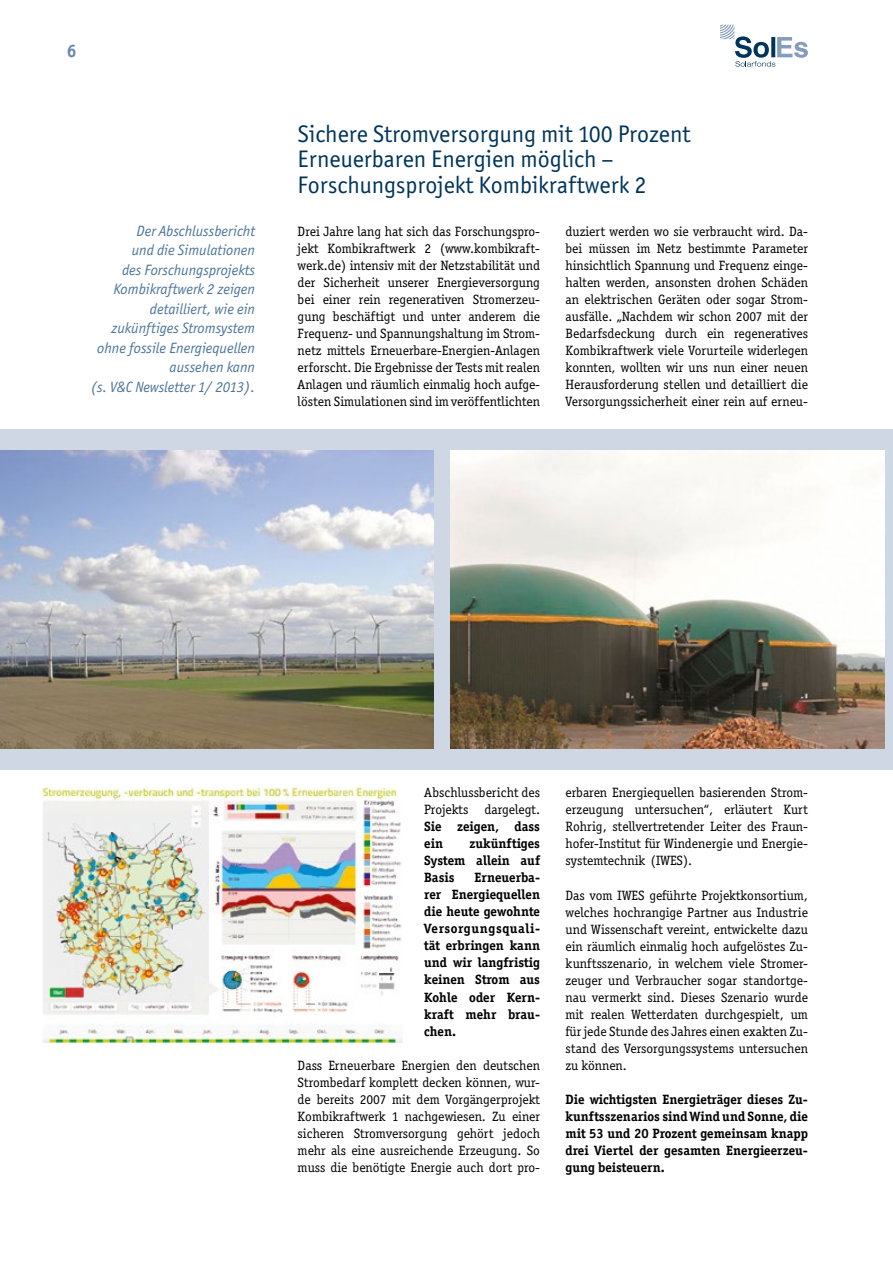
<style>
.page{position:relative;width:893px;height:1263px;background:#fff}
.page>*{position:absolute;margin:0;border:0;box-sizing:border-box;transform-origin:0 0}
.t1{font:24px/25.5px "Officina San ITC";color:#00355b}
.t2{font:700 18px "Officina San ITC";color:#6888aa}
.t3{font:italic 15px/19.5px "Officina San ITC";color:#4c7599;text-align:right}
.t4{font:13.5px/17px "Officina Ser ITC";color:#000;text-align:justify}
.t5{font:700 13.5px/17px "Officina Ser ITC";color:#000;text-align:justify}
</style>
<div class="page">
<div style="left:0;top:429px;width:893px;height:341px;background:#cfd7e5"></div>
<img style="left:451px;top:451px;width:433px;height:297px">
<img style="left:0;top:451px;width:434px;height:297px">
<img style="left:43px;top:788px;width:360px;height:254px">
<svg style="left:720px;top:25px;width:88px;height:42px"></svg>
<h2 class="t2" style="left:67px;top:40px;width:11px">6</h2>
<p class="t3" style="left:91px;top:221px;width:166px">Der Abschlussbericht<br>und die Simulationen<br>des Forschungsprojekts<br>Kombikraftwerk 2 zeigen detailliert, wie ein zukünftiges Stromsystem ohne fossile Energiequellen aussehen kann<br>(s. V&amp;C Newsletter 1/ 2013).</p>
<h1 class="t1" style="left:298px;top:121px;width:394px">Sichere Stromversorgung mit 100 Prozent<br>Erneuerbaren Energien möglich –<br>Forschungsprojekt Kombikraftwerk 2</h1>
<p class="t4" style="left:298px;top:223px;width:244px">Drei Jahre lang hat sich das Forschungspro&shy;jekt Kombikraftwerk 2 (www.kombikraft&shy;werk.de) intensiv mit der Netzstabilität und der Sicherheit unserer Energieversorgung bei einer rein regenerativen Stromerzeu&shy;gung beschäftigt und unter anderem die Frequenz- und Spannungshaltung im Strom&shy;netz mittels Erneuerbare-Energien-Anlagen erforscht. Die Ergebnisse der Tests mit realen Anlagen und räumlich einmalig hoch aufge&shy;lösten Simulationen sind im veröffentlichten</p>
<p class="t4" style="left:566px;top:223px;width:244px">duziert werden wo sie verbraucht wird. Da&shy;bei müssen im Netz bestimmte Parameter hinsichtlich Spannung und Frequenz einge&shy;halten werden, ansonsten drohen Schäden an elektrischen Geräten oder sogar Strom&shy;ausfälle. „Nachdem wir schon 2007 mit der Bedarfsdeckung durch ein regeneratives Kombikraftwerk viele Vorurteile widerlegen konnten, wollten wir uns nun einer neuen Herausforderung stellen und detailliert die Versorgungssicherheit einer rein auf erneu-</p>
<p class="t4" style="left:424px;top:784px;width:117px">Abschlussbericht des<br>Projekts dargelegt.</p>
<p class="t5" style="left:424px;top:818px;width:117px">Sie zeigen, dass ein</p>
<p class="t5" style="left:424px;top:835px;width:117px;text-indent:45px">zukünftiges System allein auf Basis</p>
<p class="t5" style="left:424px;top:869px;width:117px;text-indent:50px">Erneuerba&shy;rer Energiequellen die heute gewohnte Versorgungsquali&shy;tät erbringen kann und wir langfristig keinen Strom aus Kohle oder Kern&shy;kraft mehr brau&shy;chen.</p>
<p class="t4" style="left:298px;top:1056px;width:244px">Dass Erneuerbare Energien den deutschen Strombedarf komplett decken können, wur&shy;de bereits 2007 mit dem Vorgängerprojekt Kombikraftwerk 1 nachgewiesen. Zu einer sicheren Stromversorgung gehört jedoch mehr als eine ausreichende Erzeugung. So muss die benötigte Energie auch dort pro-</p>
<p class="t4" style="left:566px;top:784px;width:244px">erbaren Energiequellen basierenden Strom&shy;erzeugung untersuchen“, erläutert Kurt Rohrig, stellvertretender Leiter des Fraun&shy;hofer-Institut für Windenergie und Energie&shy;systemtechnik (IWES).</p>
<p class="t4" style="left:566px;top:886px;width:244px">Das vom IWES geführte Projektkonsortium, welches hochrangige Partner aus Industrie und Wissenschaft vereint, entwickelte dazu ein räumlich einmalig hoch aufgelöstes Zu&shy;kunftsszenario, in welchem viele Stromer&shy;zeuger und Verbraucher sogar standortge&shy;nau vermerkt sind. Dieses Szenario wurde mit realen Wetterdaten durchgespielt, um für jede Stunde des Jahres einen exakten Zu&shy;stand des Versorgungssystems untersuchen zu können.</p>
<p class="t5" style="left:566px;top:1090px;width:244px">Die wichtigsten Energieträger dieses Zu&shy;kunftsszenarios sind Wind und Sonne, die mit 53 und 20 Prozent gemeinsam knapp drei Viertel der gesamten Energieerzeu&shy;gung beisteuern.</p>
</div>
